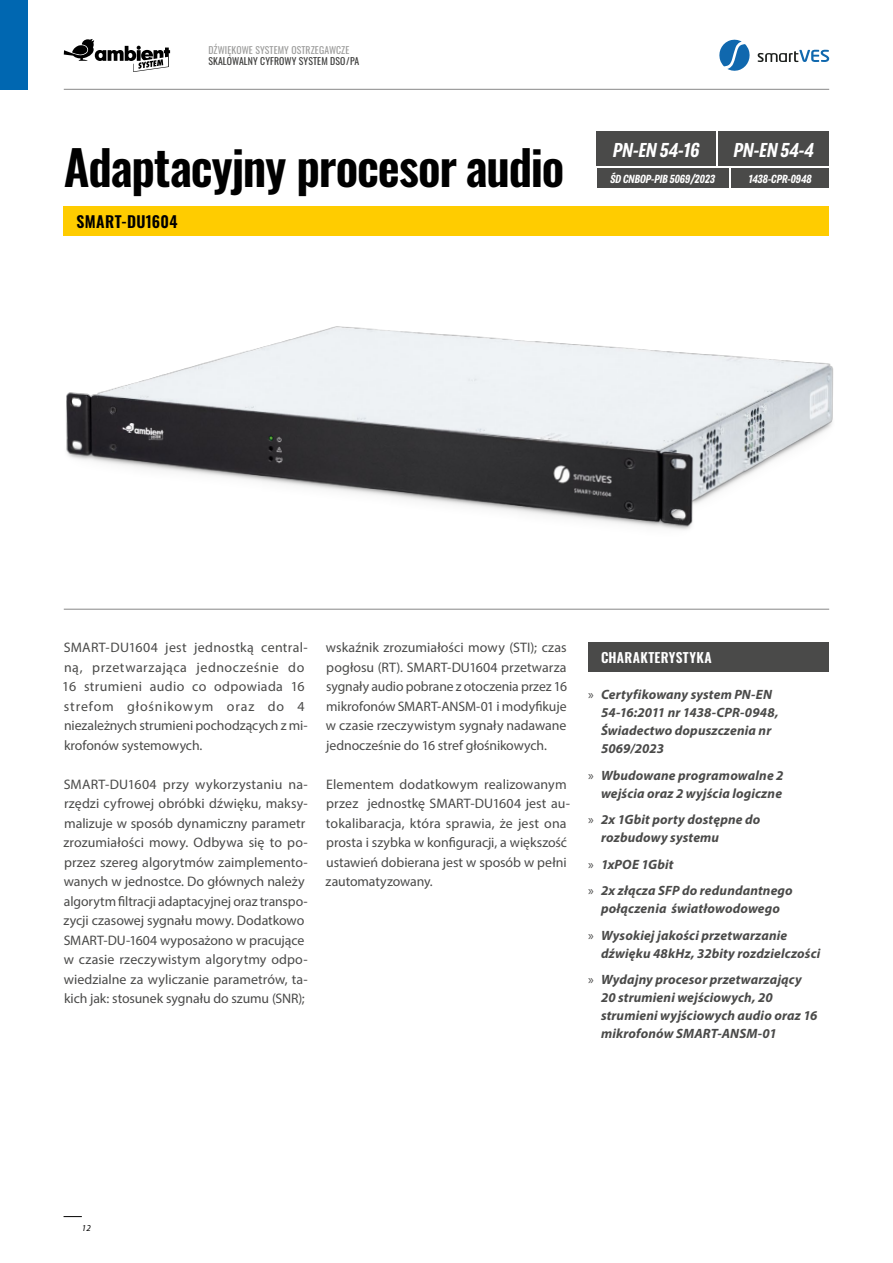
<style>
.page{position:relative;width:893px;height:1263px;background:#fff}
.page>*{position:absolute;margin:0;border:0;box-sizing:border-box;transform-origin:0 0}
.t1{font:600 48px "Oswald";letter-spacing:-.025em;color:#000}
.t2{font:italic 700 condensed 18px "Belarius Sans";letter-spacing:.005em;color:#fff}
.t3{font:600 15.75px "Oswald";letter-spacing:.025em;color:#000}
.t4{font:13.8px/19.5px "Myriad Pro";color:#4a4a49}
.t5{font:13.8px/19.5px "Myriad Pro";letter-spacing:.025em;color:#4a4a49}
.t6{font:italic 700 13.5px/18px "Myriad Pro";letter-spacing:.01em;color:#4a4a49}
.t7{font:600 13.5px "Oswald";letter-spacing:.025em;color:#fff}
.t8{font:italic 700 condensed 10.5px "Belarius Sans";color:#fff}
.t9{font:9.75px "Oswald";letter-spacing:.01em;color:#3c3c3b}
.t10{font:9.75px "Oswald";letter-spacing:.01em;color:#9d9d9c}
.t11{font:italic 9px "Myriad Pro";color:#000}
.s1{font-weight:400;font-style:normal}
</style>
<div class="page">
<svg style="left:64px;top:1216px;width:18px;height:1px"></svg>
<hr style="left:64px;top:89px;width:765px;height:1px;background:#878787">
<svg style="left:64px;top:39px;width:106px;height:33px"></svg>
<svg style="left:758px;top:50px;width:71px;height:12px"></svg>
<svg style="left:719px;top:39px;width:31px;height:32px"></svg>
<img style="left:66px;top:326px;width:768px;height:204px">
<div style="left:64px;top:206px;width:765px;height:30px;background:#fc0"></div>
<hr style="left:64px;top:609px;width:765px;height:1px;background:#878787">
<div style="left:588px;top:642px;width:241px;height:29px;background:#4a4a49"></div>
<div style="left:719px;top:132px;width:110px;height:34px;background:#4a4a49"></div>
<div style="left:597px;top:132px;width:119px;height:34px;background:#4a4a49"></div>
<div style="left:597px;top:168px;width:132px;height:19px;background:#4a4a49"></div>
<div style="left:731px;top:168px;width:98px;height:19px;background:#4a4a49"></div>
<div style="left:0;top:0;width:28px;height:89px;background:#0067b1"></div>
<p class="t10" style="left:208px;top:41px;width:143px">DŹWIĘKOWE SYSTEMY OSTRZEGAWCZE</p>
<p class="t9" style="left:208px;top:53px;width:153px">SKALOWALNY CYFROWY SYSTEM DSO / PA</p>
<h1 class="t1" style="left:64px;top:143px;width:502px">Adaptacyjny procesor audio</h1>
<p class="t3" style="left:77px;top:213px;width:103px">SMART-DU1604</p>
<h2 class="t2" style="left:613px;top:138px;width:88px">PN-EN 54-16</h2>
<h2 class="t2" style="left:734px;top:138px;width:81px">PN-EN 54-4</h2>
<p class="t8" style="left:610px;top:171px;width:106px">ŚD CNBOP-PIB 5069/2023</p>
<p class="t8" style="left:749px;top:171px;width:65px">1438-CPR-0948</p>
<p class="t5" style="left:62px;top:637px;width:247px">SMART-DU1604 jest jednostką central&shy;ną, przetwarzająca jednocześnie do 16 strumieni audio co odpowiada 16 strefom głośnikowym oraz do 4 niezależnych strumieni pochodzących z mi&shy;krofonów systemowych.</p>
<p class="t4" style="left:63px;top:774px;width:246px">SMART-DU1604 przy wykorzystaniu na&shy;rzędzi cyfrowej obróbki dźwięku, maksy&shy;malizuje w sposób dynamiczny parametr zrozumiałości mowy. Odbywa się to po&shy;przez szereg algorytmów zaimplemento&shy;wanych w jednostce. Do głównych należy algorytm filtracji adaptacyjnej oraz transpo&shy;zycji czasowej sygnału mowy. Dodatkowo SMART-DU-1604 wyposażono w pracujące w czasie rzeczywistym algorytmy odpo&shy;wiedzialne za wyliczanie parametrów, ta&shy;kich jak: stosunek sygnału do szumu (SNR);</p>
<p class="t4" style="left:326px;top:637px;width:243px;text-align:justify">wskaźnik zrozumiałości mowy (STI); czas pogłosu (RT). SMART-DU1604 przetwarza sygnały audio pobrane z otoczenia przez 16 mikrofonów SMART-ANSM-01 i modyfikuje w czasie rzeczywistym sygnały nadawane jednocześnie do 16 stref głośnikowych.</p>
<p class="t4" style="left:326px;top:774px;width:246px">Elementem dodatkowym realizowanym przez jednostkę SMART-DU1604 jest au&shy;tokalibaracja, która sprawia, że jest ona prosta i szybka w konfiguracji, a większość ustawień dobierana jest w sposób w pełni zautomatyzowany.</p>
<p class="t7" style="left:601px;top:650px;width:112px">CHARAKTERYSTYKA</p>
<p class="t6" style="left:601px;top:685px;width:179px;text-indent:-13px"><span class="s1">»</span> Certyfikowany system PN-EN<br>54-16:2011 nr 1438-CPR-0948,<br>Świadectwo dopuszczenia nr<br>5069/2023</p>
<p class="t6" style="left:588px;top:766px;width:197px;text-align:right"><span class="s1">»</span> Wbudowane programowalne 2 wejścia oraz 2 wyjścia logiczne</p>
<p class="t6" style="left:601px;top:810px;width:161px;text-indent:-13px"><span class="s1">»</span> 2x 1Gbit porty dostępne do rozbudowy systemu</p>
<p class="t6" style="left:588px;top:850px;width:206px;line-height:26.5px"><span class="s1">»</span> 1xPOE 1Gbit<br><span class="s1">»</span> 2x złącza SFP do redundantnego</p>
<p class="t6" style="left:588px;top:895px;width:201px;line-height:26.5px;text-align:center">połączenia światłowodowego<br><span class="s1">»</span> Wysokiej jakości przetwarzanie</p>
<p class="t6" style="left:588px;top:939px;width:234px;line-height:26.5px;text-indent:13px">dźwięku 48kHz, 32bity rozdzielczości <span class="s1">»</span> Wydajny procesor przetwarzający</p>
<p class="t6" style="left:601px;top:988px;width:218px">20 strumieni wejściowych, 20 strumieni wyjściowych audio oraz 16 mikrofonów SMART-ANSM-01</p>
<p class="t11" style="left:82px;top:1223px;width:10px">12</p>
</div>
